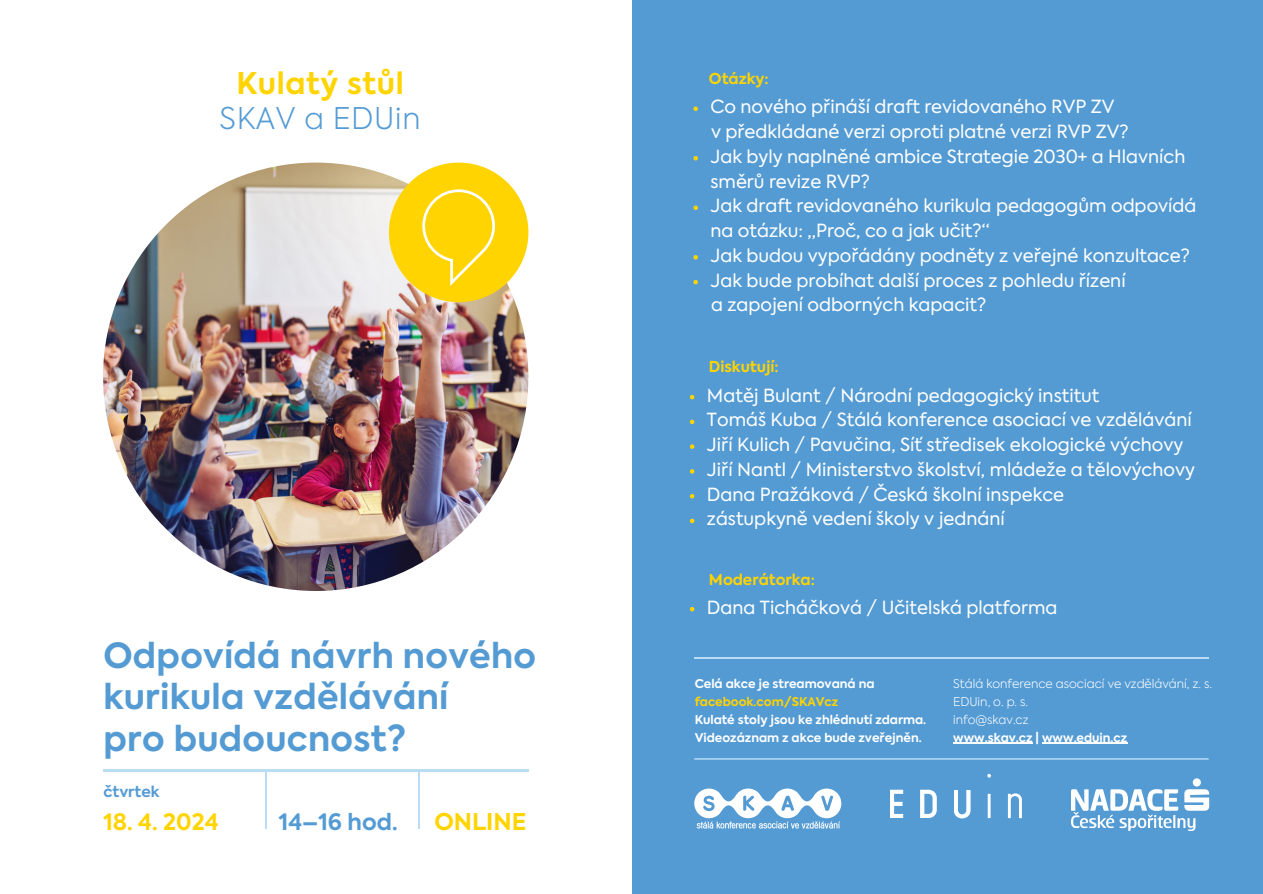
<style>
.page{position:relative;width:1263px;height:894px;background:#fff}
.page>*{position:absolute;margin:0;border:0;box-sizing:border-box;transform-origin:0 0}
.t1{font:700 34.5px/41.7px "Axiforma";letter-spacing:.01em;color:#549bd4}
.t2{font:700 29.7px/34.8px "Axiforma";letter-spacing:.025em;color:#ffd400;text-align:center}
.t3{font:700 22.95px "Axiforma";color:#ffd400}
.t4{font:700 22.5px "Axiforma";color:#ffd400}
.t5{font:700 22.5px "Axiforma";color:#549bd4}
.t6{font:18px/24.8px "Axiforma";color:#fff}
.t7{font:700 15px "Axiforma";color:#ffd400}
.t8{font:700 15px "Axiforma";color:#549bd4}
.t9{font:700 12px/18px "Axiforma";color:#fff}
.t10{font:300 12px/18px "Axiforma";color:#fff}
.t11{font:700 12px "Axiforma";color:#ffd400}
.s1{font-weight:300;color:#549bd4}
</style>
<div class="page">
<div style="left:631px;top:0;width:632px;height:893px;background:#549bd4"></div>
<img style="left:103px;top:162px;width:425px;height:428px;border-radius:50%">
<hr style="left:103px;top:769px;width:425px;height:1px;background:#badcf4">
<hr style="left:418px;top:770px;width:2px;height:58px;background:#badcf4">
<hr style="left:265px;top:769px;width:1px;height:59px;background:#badcf4">
<div style="left:389px;top:162px;width:139px;height:140px;background:#ffd400;border-radius:50%"></div>
<svg style="left:422px;top:189px;width:73px;height:97px"></svg>
<svg style="left:694px;top:788px;width:147px;height:40px"></svg>
<svg style="left:890px;top:789px;width:13px;height:28px"></svg>
<svg style="left:920px;top:789px;width:17px;height:28px"></svg>
<svg style="left:954px;top:809px;width:16px;height:9px"></svg>
<hr style="left:694px;top:656px;width:515px;height:2px;background:#badcf4">
<hr style="left:694px;top:758px;width:515px;height:1px;background:#badcf4">
<svg style="left:987px;top:773px;width:4px;height:44px"></svg>
<svg style="left:1008px;top:793px;width:14px;height:24px"></svg>
<div style="left:1193px;top:778px;width:8px;height:8px;background:#fff;border-radius:50%"></div>
<svg style="left:1071px;top:789px;width:138px;height:41px"></svg>
<svg style="left:690px;top:395px;width:4px;height:4px"></svg>
<svg style="left:690px;top:419px;width:4px;height:5px"></svg>
<svg style="left:690px;top:444px;width:4px;height:5px"></svg>
<svg style="left:690px;top:469px;width:4px;height:4px"></svg>
<svg style="left:690px;top:494px;width:4px;height:4px"></svg>
<svg style="left:690px;top:518px;width:4px;height:5px"></svg>
<svg style="left:693px;top:106px;width:5px;height:5px"></svg>
<svg style="left:693px;top:156px;width:5px;height:4px"></svg>
<svg style="left:693px;top:205px;width:5px;height:5px"></svg>
<svg style="left:693px;top:255px;width:5px;height:4px"></svg>
<svg style="left:693px;top:280px;width:5px;height:4px"></svg>
<hr style="left:953px;top:742px;width:80px;height:1px;background:#fff">
<hr style="left:1042px;top:742px;width:85px;height:1px;background:#fff">
<svg style="left:690px;top:607px;width:4px;height:4px"></svg>
<h6 class="t2" style="left:220px;top:69px;width:203px">Kulatý stůl<br><span class="s1">SKAV a EDUin</span></h6>
<p class="t1" style="left:103px;top:637px;width:434px">Odpovídá návrh nového kurikula vzdělávání<br>pro budoucnost?</p>
<p class="t8" style="left:103px;top:785px;width:58px">čtvrtek</p>
<p class="t4" style="left:103px;top:812px;width:117px">18. 4. 2024</p>
<p class="t5" style="left:279px;top:812px;width:120px">14–16 hod.</p>
<p class="t3" style="left:434px;top:811px;width:93px">ONLINE</p>
<p class="t7" style="left:709px;top:72px;width:61px">Otázky:</p>
<p class="t6" style="left:710px;top:96px;width:405px">Co nového přináší draft revidovaného RVP ZV</p>
<h5 class="t6" style="left:711px;top:121px;width:419px">v předkládané verzi oproti platné verzi RVP ZV?</h5>
<p class="t6" style="left:710px;top:145px;width:476px">Jak byly naplněné ambice Strategie 2030+ a Hlavních směrů revize RVP?</p>
<p class="t6" style="left:710px;top:195px;width:488px">Jak draft revidovaného kurikula pedagogům odpovídá na otázku: ,,Proč, co a jak učit?“</p>
<p class="t6" style="left:710px;top:244px;width:481px">Jak budou vypořádány podněty z veřejné konzultace?</p>
<p class="t6" style="left:710px;top:269px;width:417px">Jak bude probíhat další proces z pohledu řízení</p>
<h5 class="t6" style="left:711px;top:294px;width:277px">a zapojení odborných kapacit?</h5>
<p class="t7" style="left:709px;top:360px;width:71px">Diskutují:</p>
<h1 class="t6" style="left:707px;top:384px;width:394px">Matěj Bulant / Národní pedagogický institut</h1>
<h6 class="t6" style="left:707px;top:409px;width:486px">Tomáš Kuba / Stálá konference asociací ve vzdělávání</h6>
<h4 class="t6" style="left:707px;top:434px;width:478px">Jiří Kulich / Pavučina, Síť středisek ekologické výchovy</h4>
<h4 class="t6" style="left:707px;top:458px;width:489px">Jiří Nantl / Ministerstvo školství, mládeže a tělovýchovy</h4>
<h3 class="t6" style="left:707px;top:483px;width:359px">Dana Pražáková / Česká školní inspekce</h3>
<h6 class="t6" style="left:707px;top:508px;width:299px">zástupkyně vedení školy v jednání</h6>
<p class="t7" style="left:709px;top:573px;width:107px">Moderátorka:</p>
<p class="t6" style="left:707px;top:596px;width:352px">Dana Ticháčková / Učitelská platforma</p>
<p class="t9" style="left:695px;top:675px;width:181px">Celá akce je streamovaná na</p>
<p class="t11" style="left:695px;top:696px;width:145px">facebook.com/SKAVcz</p>
<h6 class="t9" style="left:695px;top:711px;width:233px">Kulaté stoly jsou ke zhlédnutí zdarma.<br>Videozáznam z akce bude zveřejněn.</h6>
<p class="t10" style="left:953px;top:675px;width:260px">Stálá konference asociací ve vzdělávání, z. s.<br>EDUin, o. p. s.</p>
<p class="t10" style="left:953px;top:711px;width:77px">info@skav.cz</p>
<p class="t9" style="left:953px;top:729px;width:176px">www.skav.cz | www.eduin.cz</p>
</div>
